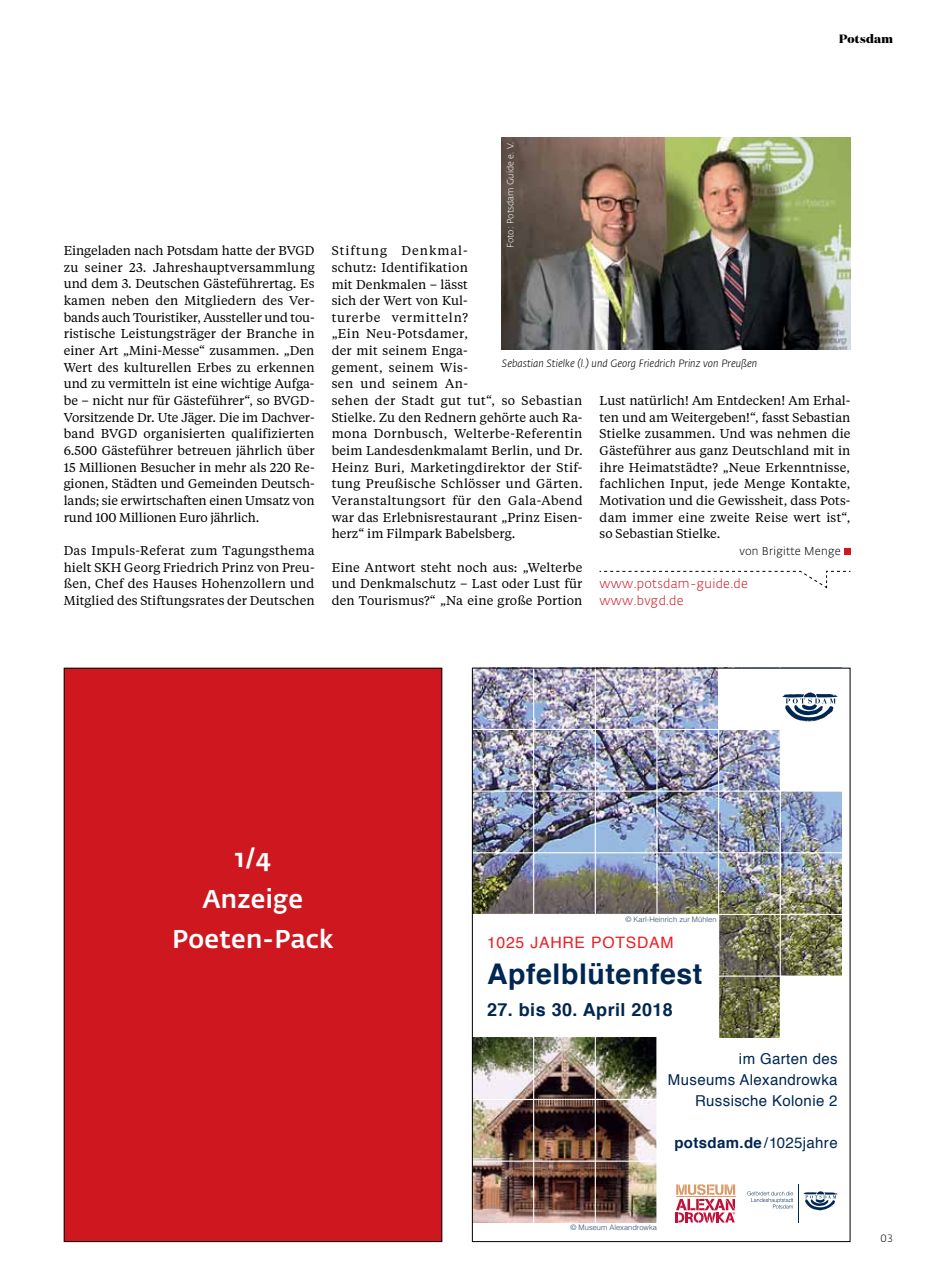
<style>
.page{position:relative;width:927px;height:1276px;background:#fff}
.page>*{position:absolute;margin:0;border:0;box-sizing:border-box;transform-origin:0 0}
.t1{font:700 28.5px "Helvetica";letter-spacing:.02em;color:#002652}
.t2{font:500 25.5px/40.5px "Fedra Sans Alt Std";letter-spacing:.01em;color:#fff;text-align:center}
.t3{font:700 18px "Helvetica";letter-spacing:.025em;color:#002652}
.t4{font:15.75px "Helvetica";letter-spacing:.05em;color:#ed1d24}
.t5{font:15px/21px "Helvetica";letter-spacing:.025em;color:#002652;text-align:right}
.t6{font:700 15px "Helvetica";letter-spacing:.025em;color:#002652}
.t7{font:12.75px/16.6px "Tiempos Text";letter-spacing:.015em;color:#000;text-align:justify}
.t8{font:300 12.75px/16.6px "Fedra Sans Alt Std";letter-spacing:.025em;color:#ce171e}
.t9{font:800 12px "Domaine Display";letter-spacing:.025em;color:#000}
.t10{font:300 11.25px "Fedra Sans Alt Std";letter-spacing:.02em;color:#000}
.t11{font:italic 300 10.5px "Fedra Sans Alt Std";color:#000}
.t12{font:300 10.5px "Fedra Sans Alt Std";color:#000}
.t13{font:300 9px "Fedra Sans Alt Std";letter-spacing:.005em;color:#fff}
.t14{font:300 7.5px "Helvetica";color:#2f4870}
.s1{font-weight:400}
</style>
<div class="page">
<svg style="left:844px;top:549px;width:6px;height:6px"></svg>
<img style="left:474px;top:670px;width:368px;height:367px">
<div style="left:472px;top:914px;width:247px;height:152px;background:#fff"></div>
<div style="left:719px;top:668px;width:131px;height:61px;background:#fff"></div>
<div style="left:780px;top:703px;width:70px;height:88px;background:#fff"></div>
<div style="left:780px;top:976px;width:70px;height:88px;background:#fff"></div>
<img style="left:474px;top:1037px;width:182px;height:185px">
<hr style="left:595px;top:668px;width:1px;height:574px;background:#fff">
<hr style="left:533px;top:668px;width:1px;height:574px;background:#fff">
<hr style="left:718px;top:668px;width:1px;height:574px;background:#fff">
<hr style="left:780px;top:668px;width:1px;height:574px;background:#fff">
<hr style="left:656px;top:668px;width:1px;height:574px;background:#fff">
<hr style="left:472px;top:729px;width:378px;height:1px;background:#fff">
<hr style="left:472px;top:790px;width:378px;height:1px;background:#fff">
<hr style="left:472px;top:852px;width:378px;height:1px;background:#fff">
<hr style="left:472px;top:914px;width:378px;height:1px;background:#fff">
<hr style="left:472px;top:975px;width:378px;height:1px;background:#fff">
<hr style="left:472px;top:1099px;width:378px;height:1px;background:#fff">
<hr style="left:472px;top:1160px;width:378px;height:1px;background:#fff">
<svg style="left:782px;top:692px;width:56px;height:29px"></svg>
<svg style="left:803px;top:1191px;width:35px;height:19px"></svg>
<hr style="left:798px;top:1184px;width:1px;height:38px;background:#002652">
<svg style="left:747px;top:1191px;width:46px;height:17px"></svg>
<svg style="left:676px;top:1184px;width:59px;height:38px"></svg>
<div style="left:64px;top:668px;width:378px;height:573px;background:#ce171e"></div>
<svg style="left:599px;top:570px;width:252px;height:19px"></svg>
<img style="left:502px;top:137px;width:348px;height:213px">
<p class="t9" style="left:839px;top:31px;width:55px">Potsdam</p>
<p class="t7" style="left:64px;top:242px;width:253px">Eingeladen nach Potsdam hatte der BVGD zu seiner 23. Jahreshauptversammlung und dem 3. Deutschen Gästeführertag. Es kamen neben den Mitgliedern des Ver&shy;bands auch Touristiker, Aussteller und tou&shy;ristische Leistungsträger der Branche in einer Art „Mini-Messe“ zusammen. „Den Wert des kulturellen Erbes zu erkennen und zu vermitteln ist eine wichtige Aufga&shy;be – nicht nur für Gästeführer“, so BVGD-Vorsitzende Dr. Ute Jäger. Die im Dachver&shy;band BVGD organisierten qualifizierten 6.500 Gästeführer betreuen jährlich über 15 Millionen Besucher in mehr als 220 Re&shy;gionen, Städten und Gemeinden Deutsch&shy;lands; sie erwirtschaften einen Umsatz von rund 100 Millionen Euro jährlich.</p>
<p class="t7" style="left:64px;top:541px;width:252px">Das Impuls-Referat zum Tagungsthema hielt SKH Georg Friedrich Prinz von Preu&shy;ßen, Chef des Hauses Hohenzollern und Mitglied des Stiftungsrates der Deutschen</p>
<p class="t13" style="left:505px;top:248px;width:108px;rotate:-90deg">Foto: Potsdam Guide e. V.</p>
<p class="t7" style="left:332px;top:242px;width:253px;text-align:left">Stiftung Denkmal-<br>schutz: Identifikation<br>mit Denkmalen – lässt<br>sich der Wert von Kul-<br>turerbe vermitteln?<br>„Ein Neu-Potsdamer,<br>der mit seinem Enga-<br>gement, seinem Wis-<br>sen und seinem An-<br>sehen der Stadt gut tut“, so Sebastian<br>Stielke. Zu den Rednern gehörte auch Ra&shy;mona Dornbusch, Welterbe-Referentin beim Landesdenkmalamt Berlin, und Dr.<br>Heinz Buri, Marketingdirektor der Stif&shy;tung Preußische Schlösser und Gärten.<br>Veranstaltungsort für den Gala-Abend war das Erlebnisrestaurant „Prinz Eisen&shy;herz“ im Filmpark Babelsberg.</p>
<p class="t7" style="left:332px;top:558px;width:252px">Eine Antwort steht noch aus: „Welterbe und Denkmalschutz – Last oder Lust für den Tourismus?“ „Na eine große Portion</p>
<p class="t11" style="left:502px;top:356px;width:257px">Sebastian Stielke (l.) und Georg Friedrich Prinz von Preußen</p>
<p class="t7" style="left:600px;top:392px;width:252px">Lust natürlich! Am Entdecken! Am Erhal&shy;ten und am Weitergeben!“, fasst Sebastian Stielke zusammen. Und was nehmen die Gästeführer aus ganz Deutschland mit in ihre Heimatstädte? „Neue Erkenntnisse, fachlichen Input, jede Menge Kontakte, Motivation und die Gewissheit, dass Pots&shy;dam immer eine zweite Reise wert ist“, so Sebastian Stielke.</p>
<p class="t10" style="left:739px;top:544px;width:103px">von Brigitte Menge</p>
<p class="t8" style="left:600px;top:576px;width:150px">www.potsdam-guide.de www.bvgd.de</p>
<h2 class="t2" style="left:172px;top:838px;width:163px">1/4<br>Anzeige<br>Poeten-Pack</h2>
<p class="t14" style="left:625px;top:913px;width:93px">© Karl-Heinrich zur Mühlen</p>
<p class="t4" style="left:487px;top:930px;width:188px">1025 JAHRE POTSDAM</p>
<h1 class="t1" style="left:487px;top:951px;width:217px">Apfelblütenfest</h1>
<h3 class="t3" style="left:487px;top:994px;width:187px">27. bis 30. April 2018</h3>
<p class="t5" style="left:668px;top:1048px;width:171px">im Garten des<br>Museums Alexandrowka<br>Russische Kolonie 2</p>
<p class="t6" style="left:674px;top:1130px;width:165px">potsdam.de<span class="s1">/1025jahre</span></p>
<p class="t14" style="left:570px;top:1221px;width:88px">© Museum Alexandrowka</p>
<p class="t12" style="left:880px;top:1231px;width:14px">03</p>
</div>
